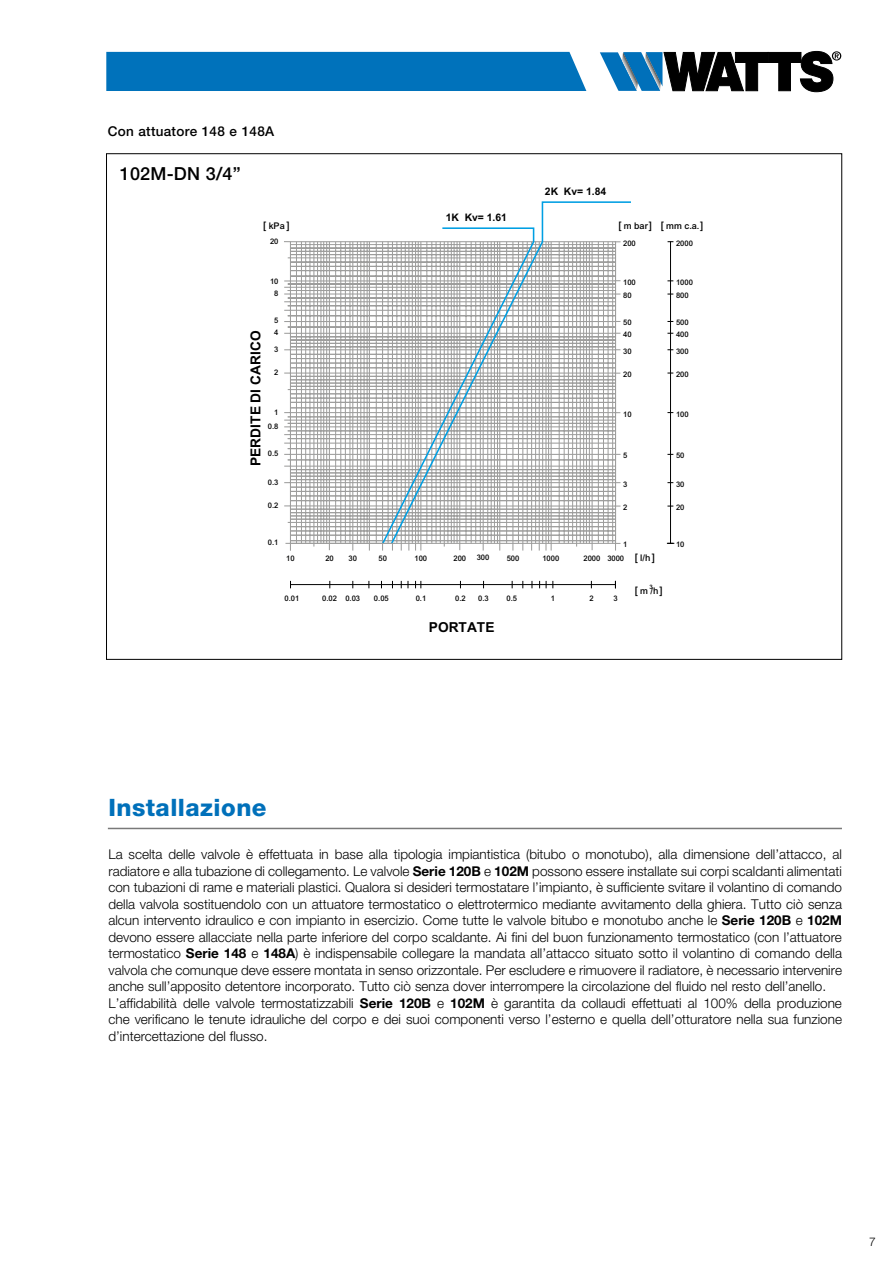
<style>
.page{position:relative;width:893px;height:1263px;background:#fff}
.page>*{position:absolute;margin:0;border:0;box-sizing:border-box;transform-origin:0 0}
.t1{font:800 24px "Helvetica Neue LT Std";letter-spacing:.02em;color:#0070ba}
.t2{font:500 18px "Helvetica Neue LT Std";letter-spacing:.01em;color:#000}
.t3{font:700 13.8px "Arial MT Pro";color:#000}
.t4{font:300 13.5px/16.5px "Helvetica Neue LT Std";color:#000}
.t5{font:500 13.5px "Helvetica Neue LT Std";letter-spacing:.02em;color:#000}
.t6{font:300 12px "Helvetica Neue LT Std";color:#000}
.t7{font:700 10.35px "Arial MT Pro";color:#000}
.t8{font:500 9.15px "Arial MT Pro";color:#000}
.t9{font:500 7.65px/11.7px "Arial MT Pro";color:#000}
.t10{font:500 6px "Arial MT Pro";color:#000}
.s1{font-size:10.35px}
.s2{font-weight:700}
</style>
<div class="page">
<svg style="left:600px;top:51px;width:241px;height:41px"></svg>
<div style="left:106px;top:52px;width:480px;height:39px;background:#0072bb"></div>
<hr style="left:290px;top:584px;width:325px;height:1px;background:#000">
<svg style="left:546px;top:581px;width:7px;height:7px"></svg>
<svg style="left:415px;top:581px;width:6px;height:7px"></svg>
<hr style="left:670px;top:241px;width:1px;height:302px;background:#000">
<hr style="left:615px;top:242px;width:1px;height:308px;background:#9d9d9c">
<hr style="left:592px;top:242px;width:1px;height:308px;background:#9d9d9c">
<hr style="left:551px;top:242px;width:1px;height:308px;background:#9d9d9c">
<hr style="left:545px;top:242px;width:1px;height:308px;background:#9d9d9c">
<hr style="left:539px;top:242px;width:1px;height:308px;background:#9d9d9c">
<hr style="left:531px;top:242px;width:1px;height:308px;background:#9d9d9c">
<hr style="left:522px;top:242px;width:1px;height:308px;background:#9d9d9c">
<hr style="left:512px;top:242px;width:1px;height:308px;background:#9d9d9c">
<hr style="left:499px;top:242px;width:1px;height:308px;background:#9d9d9c">
<hr style="left:483px;top:242px;width:1px;height:308px;background:#9d9d9c">
<hr style="left:459px;top:242px;width:1px;height:308px;background:#9d9d9c">
<hr style="left:420px;top:242px;width:1px;height:308px;background:#9d9d9c">
<hr style="left:415px;top:242px;width:1px;height:308px;background:#9d9d9c">
<hr style="left:408px;top:242px;width:1px;height:308px;background:#9d9d9c">
<hr style="left:392px;top:242px;width:1px;height:308px;background:#9d9d9c">
<hr style="left:382px;top:242px;width:1px;height:308px;background:#9d9d9c">
<hr style="left:369px;top:242px;width:1px;height:308px;background:#9d9d9c">
<hr style="left:352px;top:242px;width:1px;height:308px;background:#9d9d9c">
<hr style="left:329px;top:242px;width:1px;height:308px;background:#9d9d9c">
<hr style="left:313px;top:242px;width:1px;height:304px;background:#9d9d9c">
<hr style="left:401px;top:242px;width:1px;height:308px;background:#9d9d9c">
<svg style="left:284px;top:241px;width:97px;height:302px"></svg>
<svg style="left:381px;top:201px;width:250px;height:345px"></svg>
<hr style="left:285px;top:543px;width:110px;height:1px;background:#9d9d9c">
<hr style="left:108px;top:828px;width:734px;height:1px;background:#797979">
<p class="t5" style="left:108px;top:123px;width:168px">Con attuatore 148 e 148A</p>
<h2 class="t2" style="left:120px;top:163px;width:122px">102M-DN 3/4”</h2>
<p class="t8" style="left:263px;top:220px;width:28px"><span class="s1">[</span> kPa <span class="s1">]</span></p>
<p class="t9" style="left:270px;top:236px;width:10px">20</p>
<p class="t9" style="left:270px;top:275px;width:10px">10</p>
<p class="t9" style="left:274px;top:288px;width:6px">8</p>
<p class="t9" style="left:274px;top:315px;width:6px">5<br>4</p>
<p class="t9" style="left:274px;top:344px;width:6px">3</p>
<p class="t9" style="left:274px;top:367px;width:6px">2</p>
<p class="t3" style="left:248px;top:466px;width:137px;rotate:-90deg">PERDITE DI CARICO</p>
<p class="t9" style="left:274px;top:406px;width:6px">1</p>
<p class="t9" style="left:268px;top:421px;width:12px">0.8</p>
<p class="t9" style="left:268px;top:448px;width:12px">0.5</p>
<p class="t9" style="left:268px;top:477px;width:12px">0.3</p>
<p class="t9" style="left:268px;top:499px;width:12px">0.2</p>
<p class="t9" style="left:268px;top:537px;width:12px">0.1</p>
<p class="t7" style="left:446px;top:211px;width:63px">1K Kv= 1.61</p>
<p class="t7" style="left:545px;top:186px;width:63px">2K Kv= 1.84</p>
<p class="t8" style="left:618px;top:220px;width:35px"><span class="s1">[</span> m bar <span class="s1">]</span></p>
<p class="t9" style="left:623px;top:238px;width:14px">200</p>
<p class="t9" style="left:623px;top:277px;width:14px">100</p>
<p class="t9" style="left:623px;top:290px;width:10px">80</p>
<p class="t9" style="left:623px;top:317px;width:10px">50<br>40</p>
<p class="t9" style="left:623px;top:346px;width:10px">30</p>
<p class="t9" style="left:623px;top:369px;width:10px">20</p>
<p class="t8" style="left:661px;top:220px;width:44px"><span class="s1">[</span> mm c.a.<span class="s1">]</span></p>
<p class="t9" style="left:676px;top:238px;width:18px">2000</p>
<p class="t9" style="left:676px;top:277px;width:18px">1000</p>
<p class="t9" style="left:676px;top:290px;width:14px">800</p>
<p class="t9" style="left:676px;top:317px;width:14px">500<br>400</p>
<p class="t9" style="left:676px;top:346px;width:14px">300</p>
<p class="t9" style="left:676px;top:369px;width:14px">200</p>
<p class="t9" style="left:623px;top:408px;width:10px">10</p>
<p class="t9" style="left:676px;top:408px;width:14px">100</p>
<p class="t9" style="left:623px;top:450px;width:6px">5</p>
<p class="t9" style="left:623px;top:479px;width:6px">3</p>
<p class="t9" style="left:623px;top:501px;width:6px">2</p>
<p class="t9" style="left:623px;top:539px;width:6px">1</p>
<p class="t9" style="left:676px;top:450px;width:10px">50</p>
<p class="t9" style="left:676px;top:479px;width:10px">30</p>
<p class="t9" style="left:676px;top:501px;width:10px">20</p>
<p class="t9" style="left:676px;top:539px;width:10px">10</p>
<p class="t9" style="left:477px;top:551px;width:14px">300</p>
<p class="t9" style="left:286px;top:553px;width:10px">10</p>
<p class="t9" style="left:325px;top:553px;width:10px">20</p>
<p class="t9" style="left:348px;top:553px;width:10px">30</p>
<p class="t9" style="left:379px;top:553px;width:10px">50</p>
<p class="t9" style="left:414px;top:553px;width:14px">100</p>
<p class="t9" style="left:454px;top:553px;width:14px">200</p>
<p class="t9" style="left:507px;top:553px;width:14px">500</p>
<p class="t9" style="left:542px;top:553px;width:18px">1000</p>
<p class="t9" style="left:584px;top:553px;width:42px">2000 3000</p>
<p class="t9" style="left:285px;top:593px;width:16px">0.01</p>
<p class="t9" style="left:322px;top:593px;width:39px">0.02 0.03</p>
<p class="t9" style="left:374px;top:593px;width:16px">0.05</p>
<p class="t9" style="left:416px;top:593px;width:12px">0.1</p>
<p class="t9" style="left:455px;top:593px;width:12px">0.2</p>
<p class="t9" style="left:478px;top:593px;width:12px">0.3</p>
<p class="t9" style="left:507px;top:593px;width:12px">0.5</p>
<p class="t9" style="left:551px;top:593px;width:6px">1</p>
<p class="t9" style="left:590px;top:593px;width:6px">2</p>
<p class="t9" style="left:613px;top:593px;width:6px">3</p>
<p class="t3" style="left:429px;top:619px;width:67px">PORTATE</p>
<p class="t8" style="left:635px;top:553px;width:22px"><span class="s1">[</span> l/h <span class="s1">]</span></p>
<p class="t8" style="left:635px;top:585px;width:29px"><span class="s1">[</span> m /h <span class="s1">]</span></p>
<p class="t10" style="left:649px;top:584px;width:5px">3</p>
<h1 class="t1" style="left:108px;top:793px;width:160px">Installazione</h1>
<p class="t4" style="left:108px;top:846px;width:735px">La scelta delle valvole è effettuata in base alla tipologia impiantistica (bitubo o monotubo), alla dimensione dell’attacco, al radiatore e alla tubazione di collegamento. Le valvole <span class="s2">Serie 120B</span> e <span class="s2">102M</span> possono essere installate sui corpi scaldanti alimentati con tubazioni di rame e materiali plastici. Qualora si desideri termostatare l’impianto, è sufficiente svitare il volantino di comando della valvola sostituendolo con un attuatore termostatico o elettrotermico mediante avvitamento della ghiera. Tutto ciò senza alcun intervento idraulico e con impianto in esercizio. Come tutte le valvole bitubo e monotubo anche le <span class="s2">Serie 120B</span> e <span class="s2">102M </span>devono essere allacciate nella parte inferiore del corpo scaldante. Ai fini del buon funzionamento termostatico (con l’attuatore termostatico <span class="s2">Serie 148</span> e <span class="s2">148A</span>) è indispensabile collegare la mandata all’attacco situato sotto il volantino di comando della valvola che comunque deve essere montata in senso orizzontale. Per escludere e rimuovere il radiatore, è necessario intervenire anche sull’apposito detentore incorporato. Tutto ciò senza dover interrompere la circolazione del fluido nel resto dell’anello.<br>L’affidabilità delle valvole termostatizzabili <span class="s2">Serie 120B</span> e <span class="s2">102M</span> è garantita da collaudi effettuati al 100% della produzione che verificano le tenute idrauliche del corpo e dei suoi componenti verso l’esterno e quella dell’otturatore nella sua funzione d’intercettazione del flusso.</p>
<p class="t6" style="left:869px;top:1234px;width:8px">7</p>
</div>
